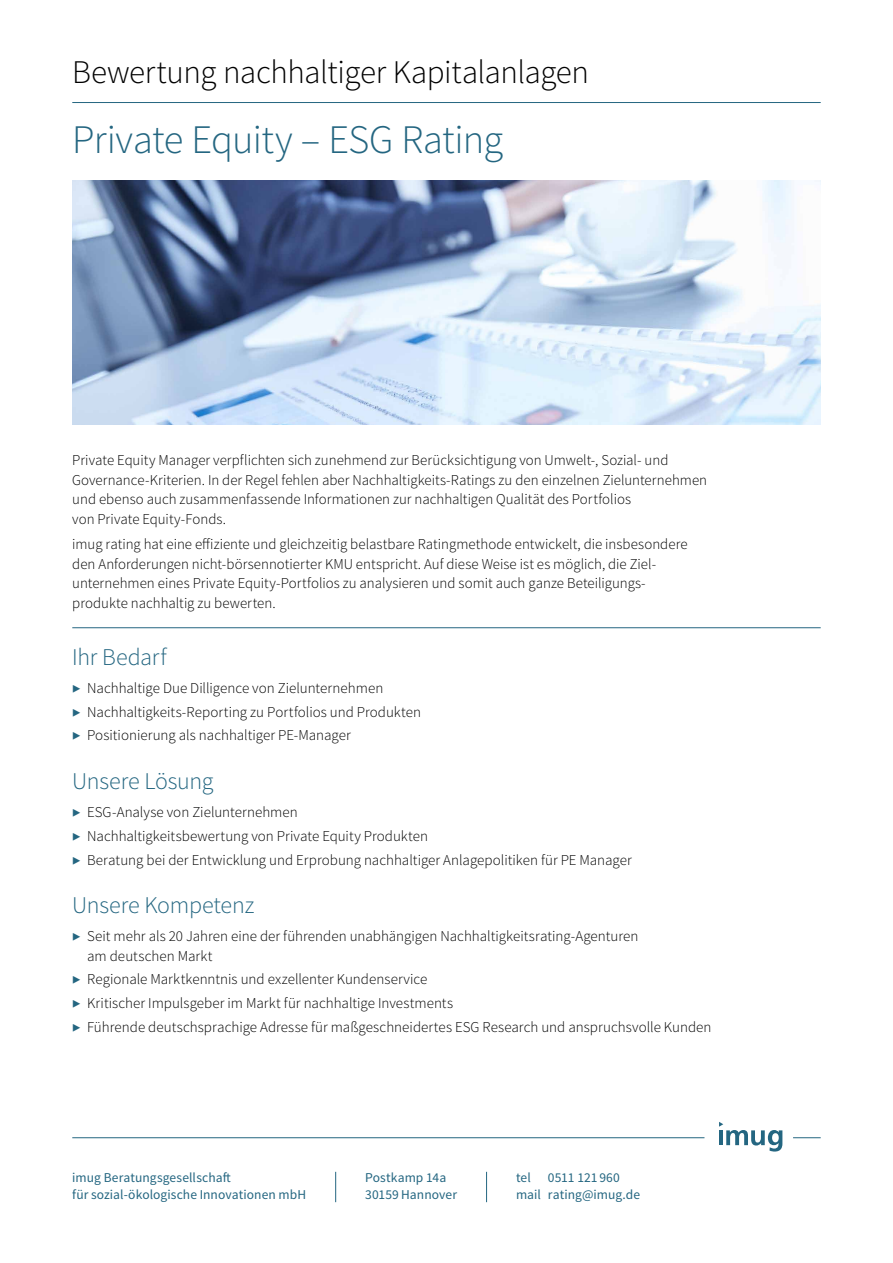
<style>
.page{position:relative;width:893px;height:1263px;background:#fff}
.page>*{position:absolute;margin:0;border:0;box-sizing:border-box;transform-origin:0 0}
.t1{font:300 40.5px "Source Sans Pro";letter-spacing:-.02em;color:#246681}
.t2{font:300 33px "Source Sans Pro";letter-spacing:-.015em;color:#000}
.t3{font:300 24px "Source Sans Pro";letter-spacing:-.01em;color:#246681}
.t4{font:300 15px/19.5px "Source Sans Pro";color:#000}
.t5{font:13.5px/17.2px "Source Sans Pro";letter-spacing:.005em;color:#246681}
.s1{color:#246681}
</style>
<div class="page">
<svg style="left:719px;top:1122px;width:63px;height:29px"></svg>
<hr style="left:72px;top:1137px;width:632px;height:1px;background:#246681">
<svg style="left:793px;top:1137px;width:28px;height:1px"></svg>
<img style="left:72px;top:181px;width:749px;height:244px">
<hr style="left:72px;top:102px;width:749px;height:1px;background:#246681">
<hr style="left:72px;top:627px;width:749px;height:1px;background:#246681">
<hr style="left:486px;top:1172px;width:1px;height:30px;background:#246681">
<hr style="left:335px;top:1172px;width:1px;height:30px;background:#246681">
<h2 class="t2" style="left:72px;top:52px;width:518px">Bewertung nachhaltiger Kapitalanlagen</h2>
<h1 class="t1" style="left:72px;top:115px;width:433px">Private Equity – ESG Rating</h1>
<p class="t4" style="left:72px;top:450px;width:636px">Private Equity Manager verpflichten sich zunehmend zur Berücksichtigung von Umwelt-, Sozial- und Governance-Kriterien. In der Regel fehlen aber Nachhaltigkeits-Ratings zu den einzelnen Zielunternehmen und ebenso auch zusammenfassende Informationen zur nachhaltigen Qualität des Portfolios<br>von Private Equity-Fonds.</p>
<p class="t4" style="left:72px;top:535px;width:617px">imug rating hat eine effiziente und gleichzeitig belastbare Ratingmethode entwickelt, die insbesondere den Anforderungen nicht-börsennotierter KMU entspricht. Auf diese Weise ist es möglich, die Ziel&shy;unternehmen eines Private Equity-Portfolios zu analysieren und somit auch ganze Beteiligungs&shy;produkte nachhaltig zu bewerten.</p>
<h3 class="t3" style="left:72px;top:642px;width:96px">Ihr Bedarf</h3>
<p class="t4" style="left:72px;top:676px;width:350px;line-height:23.7px"><span class="s1">▶</span> Nachhaltige Due Dilligence von Zielunternehmen<br><span class="s1">▶</span> Nachhaltigkeits-Reporting zu Portfolios und Produkten <span class="s1">▶</span> Positionierung als nachhaltiger PE-Manager</p>
<h3 class="t3" style="left:72px;top:766px;width:143px">Unsere Lösung</h3>
<p class="t4" style="left:72px;top:800px;width:561px;line-height:23.7px"><span class="s1">▶</span> ESG-Analyse von Zielunternehmen<br><span class="s1">▶</span> Nachhaltigkeitsbewertung von Private Equity Produkten<br><span class="s1">▶</span> Beratung bei der Entwicklung und Erprobung nachhaltiger Anlagepolitiken für PE Manager</p>
<h3 class="t3" style="left:72px;top:890px;width:184px">Unsere Kompetenz</h3>
<p class="t4" style="left:87px;top:926px;width:553px;text-indent:-15px"><span class="s1">▶</span> Seit mehr als 20 Jahren eine der führenden unabhängigen Nachhaltigkeitsrating-Agenturen am deutschen Markt</p>
<p class="t4" style="left:72px;top:967px;width:641px;line-height:23.7px"><span class="s1">▶</span> Regionale Marktkenntnis und exzellenter Kundenservice<br><span class="s1">▶</span> Kritischer Impulsgeber im Markt für nachhaltige Investments<br><span class="s1">▶</span> Führende deutschsprachige Adresse für maßgeschneidertes ESG Research und anspruchsvolle Kunden</p>
<p class="t5" style="left:72px;top:1169px;width:235px">imug Beratungsgesellschaft<br>für sozial-ökologische Innovationen mbH</p>
<p class="t5" style="left:516px;top:1169px;width:16px">tel</p>
<p class="t5" style="left:365px;top:1169px;width:93px">Postkamp 14a<br>30159 Hannover</p>
<p class="t5" style="left:516px;top:1169px;width:126px;text-indent:32px">0511 121 960 mail rating@imug.de</p>
</div>
